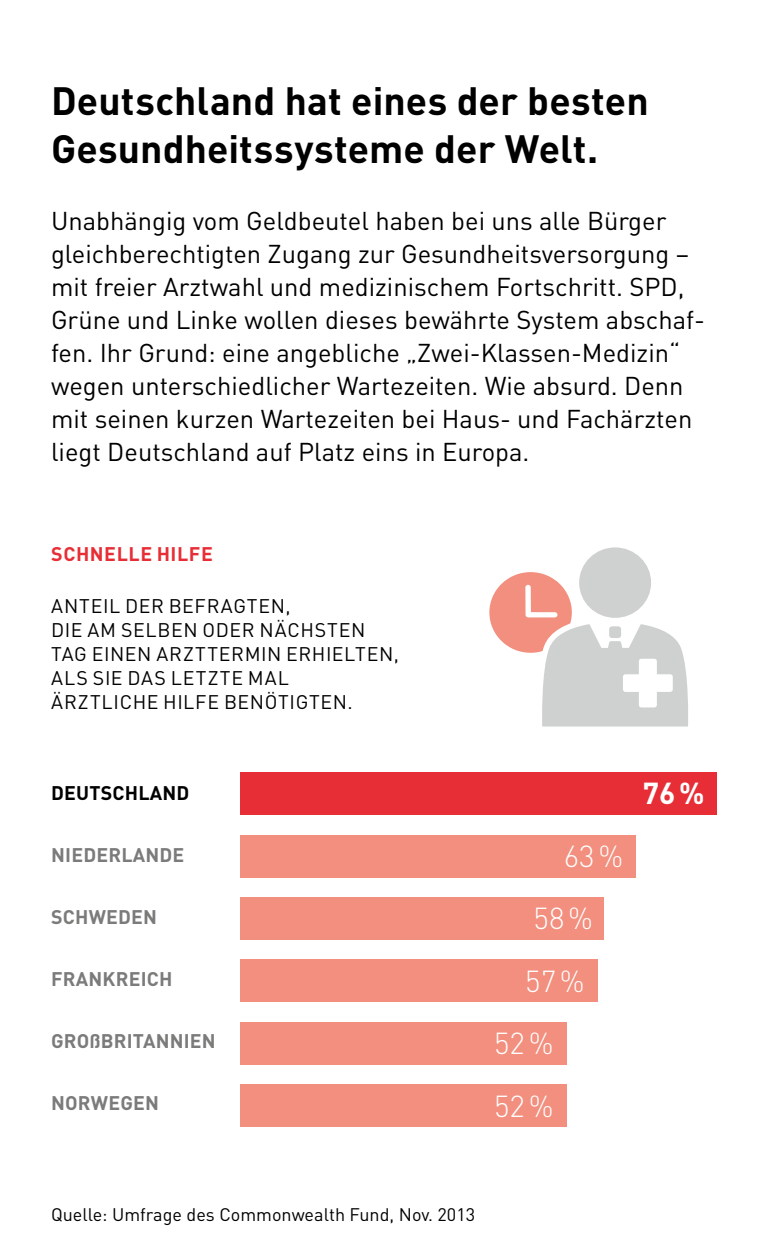
<style>
.page{position:relative;width:783px;height:1259px;background:#fff}
.page>*{position:absolute;margin:0;border:0;box-sizing:border-box;transform-origin:0 0}
.t1{font:700 39px/48px "DINOT";letter-spacing:.005em;color:#000}
.t2{font:300 30px "DINOT";color:#fff}
.t3{font:700 30px "DINOT";color:#fff}
.t4{font:25.5px/33px "DINOT";color:#000}
.t5{font:19.5px/24px "DINOT";letter-spacing:.035em;color:#000}
.t6{font:700 19.5px "DINOT";letter-spacing:.01em;color:#7b7b7a}
.t7{font:700 19.5px "DINOT";letter-spacing:.03em;color:#e72e36}
.t8{font:700 19.5px "DINOT";letter-spacing:.01em;color:#000}
.t9{font:18px "DINOT";color:#000}
</style>
<div class="page">
<div style="left:240px;top:772px;width:476px;height:43px;background:#e72e36"></div>
<div style="left:240px;top:834px;width:395px;height:43px;background:#f28f7e"></div>
<div style="left:240px;top:897px;width:363px;height:42px;background:#f28f7e"></div>
<div style="left:240px;top:959px;width:357px;height:43px;background:#f28f7e"></div>
<div style="left:240px;top:1022px;width:326px;height:42px;background:#f28f7e"></div>
<div style="left:240px;top:1084px;width:326px;height:43px;background:#f28f7e"></div>
<svg style="left:489px;top:572px;width:199px;height:155px"></svg>
<div style="left:609px;top:626px;width:12px;height:12px;background:#cfd0d0;border-radius:3px"></div>
<div style="left:579px;top:547px;width:72px;height:71px;background:#cfd0d0;border-radius:50%"></div>
<h1 class="t1" style="left:51px;top:75px;width:599px">Deutschland hat eines der besten<br>Gesundheitssysteme der Welt.</h1>
<p class="t4" style="left:51px;top:203px;width:655px">Unabhängig vom Geldbeutel haben bei uns alle Bürger gleichberechtigten Zugang zur Gesundheitsversorgung – mit freier Arztwahl und medizinischem Fortschritt. SPD, Grüne und Linke wollen dieses bewährte System abschaf&shy;fen. Ihr Grund: eine angebliche „Zwei-Klassen-Medizin“ wegen unterschiedlicher Wartezeiten. Wie absurd. Denn mit seinen kurzen Wartezeiten bei Haus- und Fachärzten liegt Deutschland auf Platz eins in Europa.</p>
<p class="t7" style="left:51px;top:541px;width:163px">SCHNELLE HILFE</p>
<p class="t5" style="left:51px;top:593px;width:349px">ANTEIL DER BEFRAGTEN,<br>DIE AM SELBEN ODER NÄCHSTEN<br>TAG EINEN ARZTTERMIN ERHIELTEN,<br>ALS SIE DAS LETZTE MAL<br>ÄRZTLICHE HILFE BENÖTIGTEN.</p>
<p class="t8" style="left:51px;top:779px;width:140px">DEUTSCHLAND</p>
<p class="t3" style="left:642px;top:773px;width:63px">76%</p>
<p class="t6" style="left:51px;top:841px;width:135px">NIEDERLANDE</p>
<p class="t2" style="left:563px;top:835px;width:61px">63%</p>
<p class="t6" style="left:51px;top:903px;width:107px">SCHWEDEN</p>
<p class="t2" style="left:533px;top:898px;width:61px">58%</p>
<p class="t6" style="left:51px;top:966px;width:123px">FRANKREICH</p>
<p class="t2" style="left:525px;top:960px;width:61px">57%</p>
<p class="t6" style="left:51px;top:1028px;width:166px">GROßBRITANNIEN</p>
<p class="t2" style="left:494px;top:1023px;width:61px">52%</p>
<p class="t6" style="left:51px;top:1090px;width:109px">NORWEGEN</p>
<p class="t2" style="left:494px;top:1085px;width:61px">52%</p>
<p class="t9" style="left:51px;top:1202px;width:425px">Quelle: Umfrage des Commonwealth Fund, Nov. 2013</p>
</div>
